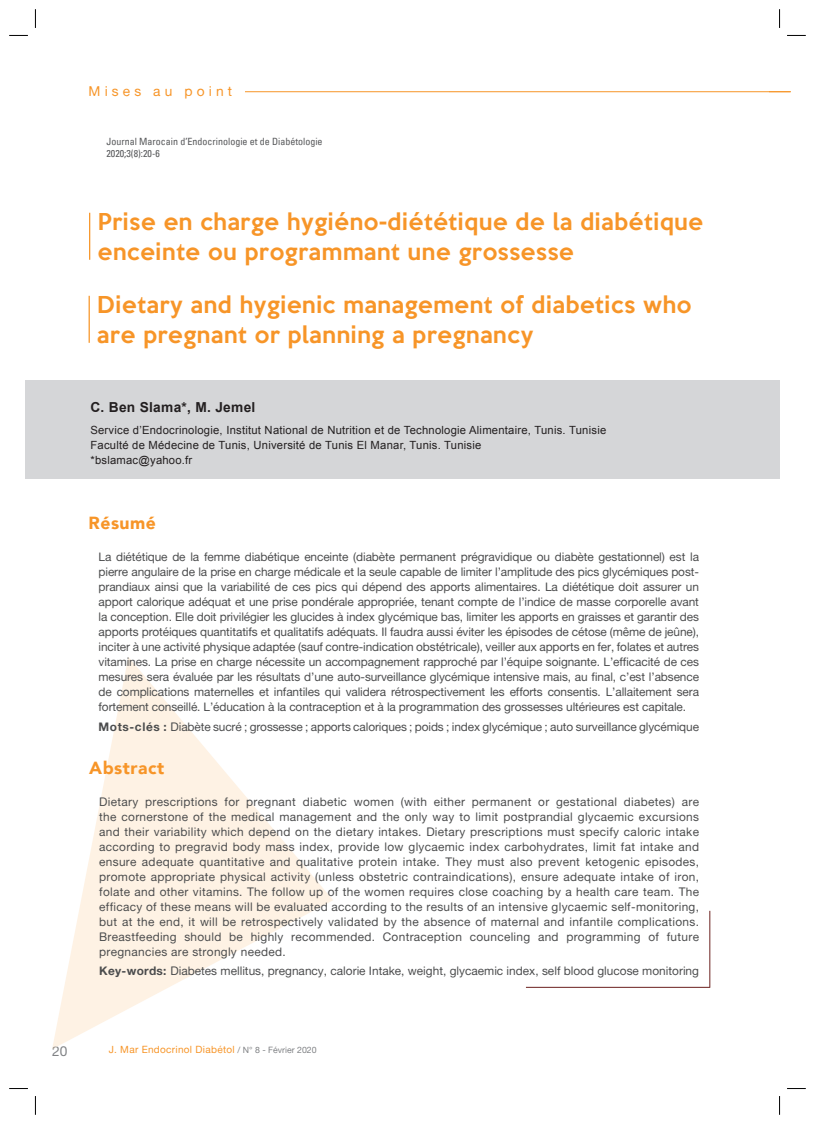
<style>
.page{position:relative;width:815px;height:1124px;background:#fff}
.page>*{position:absolute;margin:0;border:0;box-sizing:border-box;transform-origin:0 0}
.t1{font:500 21.25px/30px "Keep Calm";letter-spacing:.03em;color:#f79528}
.t2{font:900 17.5px "Avenir";letter-spacing:.03em;color:#f79528}
.t3{font:700 13.75px "Arial";letter-spacing:.02em;color:#231f20}
.t4{font:13.75px "Alte Haas Grotesk";letter-spacing:.3em;color:#f79528}
.t5{font:13.75px "Alte Haas Grotesk";color:#8d8781}
.t6{font:11.88px/15px "Alte Haas Grotesk";letter-spacing:-.01em;color:#4b4c4d;text-align:justify}
.t7{font:11.25px/15px "Arial";letter-spacing:.02em;color:#231f20}
.t8{font:condensed 10px/12px "Univers";color:#57585a}
.t9{font:10px "Alte Haas Grotesk";letter-spacing:.03em;color:#f79528}
.s1{font-family:"Alte Haas Grotesk Bold"}
.s2{color:#808285}
.s3{font-size:8.75px;color:#808285}
</style>
<div class="page">
<hr style="left:245px;top:91px;width:545px;height:1px;background:#f79528">
<svg style="left:52px;top:657px;width:281px;height:392px"></svg>
<hr style="left:89px;top:213px;width:1px;height:47px;background:#f79528">
<hr style="left:89px;top:296px;width:1px;height:47px;background:#f79528">
<div style="left:25px;top:380px;width:755px;height:98px;background:#d5d6d8"></div>
<svg style="left:526px;top:910px;width:184px;height:77px"></svg>
<svg style="left:9px;top:35px;width:19px;height:1px"></svg>
<svg style="left:787px;top:35px;width:19px;height:1px"></svg>
<svg style="left:9px;top:1088px;width:19px;height:1px"></svg>
<svg style="left:787px;top:1088px;width:19px;height:1px"></svg>
<svg style="left:35px;top:9px;width:1px;height:19px"></svg>
<svg style="left:35px;top:1096px;width:1px;height:18px"></svg>
<svg style="left:779px;top:9px;width:1px;height:19px"></svg>
<svg style="left:779px;top:1096px;width:1px;height:18px"></svg>
<p class="t4" style="left:89px;top:83px;width:145px">Mises au point</p>
<p class="t8" style="left:107px;top:136px;width:218px">Journal Marocain d’Endocrinologie et de Diabétologie<br>2020;3(8):20-6</p>
<h1 class="t1" style="left:98px;top:208px;width:607px">Prise en charge hygiéno-diététique de la diabétique enceinte ou programmant une grossesse</h1>
<h1 class="t1" style="left:97px;top:291px;width:596px">Dietary and hygienic management of diabetics who are pregnant or planning a pregnancy</h1>
<p class="t3" style="left:90px;top:400px;width:167px">C. Ben Slama*, M. Jemel</p>
<p class="t7" style="left:90px;top:422px;width:517px">Service d’Endocrinologie, Institut National de Nutrition et de Technologie Alimentaire, Tunis. Tunisie<br>Faculté de Médecine de Tunis, Université de Tunis El Manar, Tunis. Tunisie<br>*bslamac@yahoo.fr</p>
<h2 class="t2" style="left:89px;top:512px;width:69px">Résumé</h2>
<p class="t6" style="left:99px;top:548px;width:602px">La diététique de la femme diabétique enceinte (diabète permanent prégravidique ou diabète gestationnel) est la pierre angulaire de la prise en charge médicale et la seule capable de limiter l’amplitude des pics glycémiques post&shy;prandiaux ainsi que la variabilité de ces pics qui dépend des apports alimentaires. La diététique doit assurer un apport calorique adéquat et une prise pondérale appropriée, tenant compte de l’indice de masse corporelle avant la conception. Elle doit privilégier les glucides à index glycémique bas, limiter les apports en graisses et garantir des apports protéiques quantitatifs et qualitatifs adéquats. Il faudra aussi éviter les épisodes de cétose (même de jeûne), inciter à une activité physique adaptée (sauf contre-indication obstétricale), veiller aux apports en fer, folates et autres vitamines. La prise en charge nécessite un accompagnement rapproché par l’équipe soignante. L’efficacité de ces mesures sera évaluée par les résultats d’une auto-surveillance glycémique intensive mais, au final, c’est l’absence de complications maternelles et infantiles qui validera rétrospectivement les efforts consentis. L’allaitement sera fortement conseillé. L’éducation à la contraception et à la programmation des grossesses ultérieures est capitale.</p>
<p class="t6" style="left:99px;top:718px;width:602px"><span class="s1">Mots-clés :</span> Diabète sucré ; grossesse ; apports caloriques ; poids ; index glycémique ; auto surveillance glycémique</p>
<h2 class="t2" style="left:89px;top:756px;width:76px">Abstract</h2>
<p class="t6" style="left:99px;top:793px;width:601px">Dietary prescriptions for pregnant diabetic women (with either permanent or gestational diabetes) are the cornerstone of the medical management and the only way to limit postprandial glycaemic excursions and their variability which depend on the dietary intakes. Dietary prescriptions must specify caloric intake according to pregravid body mass index, provide low glycaemic index carbohydrates, limit fat intake and ensure adequate quantitative and qualitative protein intake. They must also prevent ketogenic episodes, promote appropriate physical activity (unless obstetric contraindications), ensure adequate intake of iron, folate and other vitamins. The follow up of the women requires close coaching by a health care team. The efficacy of these means will be evaluated according to the results of an intensive glycaemic self-monitoring, but at the end, it will be retrospectively validated by the absence of maternal and infantile complications.<br>Breastfeeding should be highly recommended. Contraception counceling and programming of future pregnancies are strongly needed.</p>
<p class="t6" style="left:99px;top:962px;width:601px"><span class="s1">Key-words:</span> Diabetes mellitus, pregnancy, calorie Intake, weight, glycaemic index, self blood glucose monitoring</p>
<p class="t5" style="left:52px;top:1043px;width:17px">2<span class="s2">0</span></p>
<p class="t9" style="left:109px;top:1043px;width:209px">J. Mar Endocrinol Diabétol <span class="s3">/ N° 8 - Février 2020</span></p>
</div>
